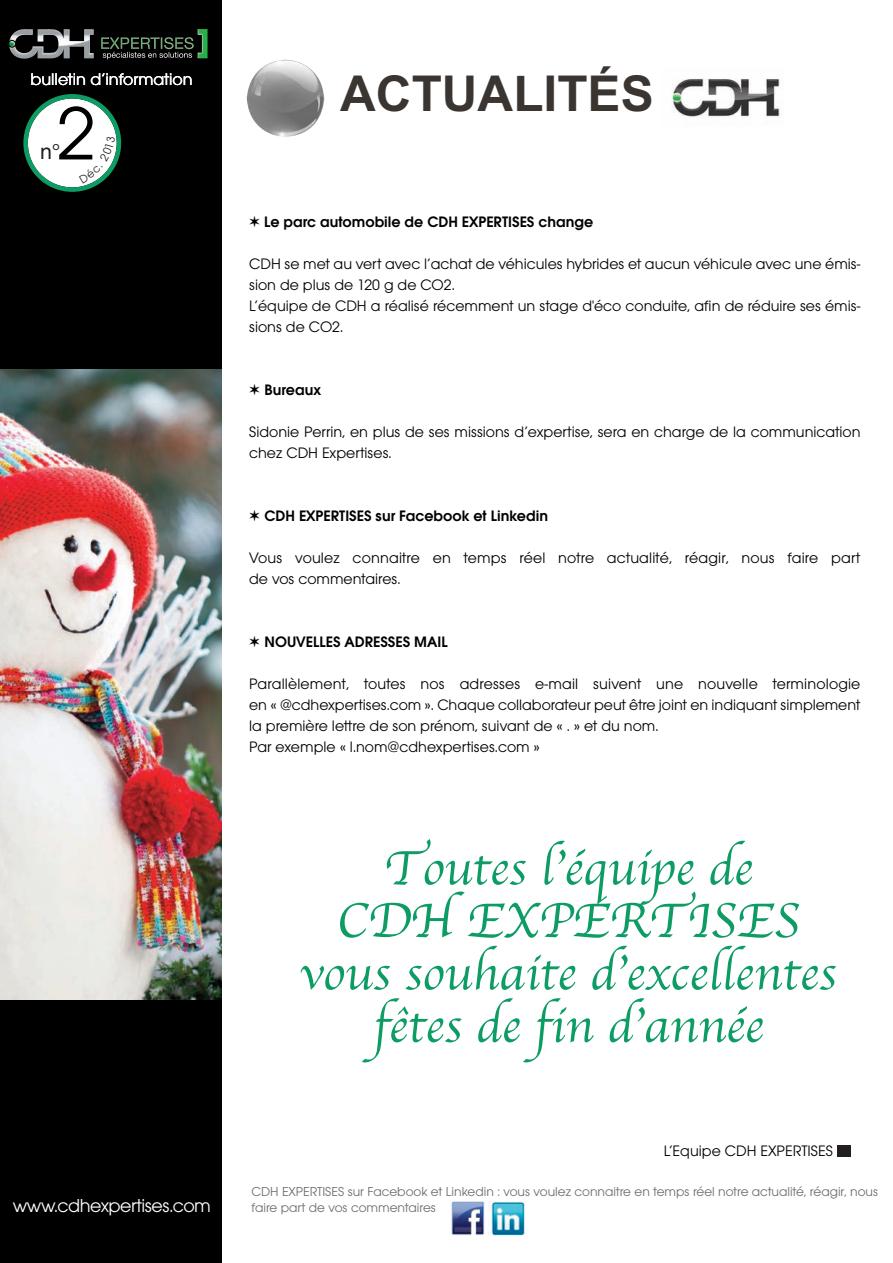
<style>
.page{position:relative;width:893px;height:1263px;background:#fff}
.page>*{position:absolute;margin:0;border:0;box-sizing:border-box;transform-origin:0 0}
.t1{font:78.3px "Avant Garde Gothic Itc T";color:#000}
.t2{font:50.25px/52.5px "Apple Chancery";color:#0d9c64;text-align:center}
.t3{font:700 49.5px "Arial";color:#3b3532}
.t4{font:21.45px "Helvetica";color:#231f20}
.t5{font:19.5px "Avant Garde Gothic Itc T";letter-spacing:-.025em;color:#fff}
.t6{font:17.55px "Avant Garde Gothic Itc T";color:#fff}
.t7{font:15.75px/21px "Avant Garde Gothic Itc T";color:#000}
.t8{font:600 15.75px "Avant Garde Gothic Itc T";color:#000}
.t9{font:13.5px "Avant Garde Gothic Itc T";color:#6c6d70}
</style>
<div class="page">
<img style="left:671px;top:78px;width:109px;height:41px">
<div style="left:0;top:0;width:221px;height:1263px;background:#000"></div>
<img style="left:9px;top:29px;width:199px;height:30px">
<img style="left:488px;top:1202px;width:37px;height:33px">
<img style="left:451px;top:1201px;width:34px;height:34px">
<div style="left:837px;top:1145px;width:13px;height:12px;background:#231f20"></div>
<img style="left:247px;top:60px;width:77px;height:77px">
<img style="left:0;top:369px;width:221px;height:631px">
<svg style="left:23px;top:94px;width:98px;height:98px"></svg>
<p class="t6" style="left:30px;top:68px;width:164px">bulletin d’information</p>
<h1 class="t1" style="left:57px;top:87px;width:41px">2</h1>
<h3 class="t4" style="left:40px;top:144px;width:22px">n°</h3>
<h3 class="t3" style="left:340px;top:65px;width:315px">ACTUALITÉS</h3>
<p class="t8" style="left:264px;top:212px;width:331px">Le parc automobile de CDH EXPERTISES change</p>
<p class="t7" style="left:249px;top:253px;width:613px">CDH se met au vert avec l’achat de véhicules hybrides et aucun véhicule avec une émis&shy;sion de plus de 120 g de CO2.<br>L’équipe de CDH a réalisé récemment un stage d'éco conduite, afin de réduire ses émis&shy;sions de CO2.</p>
<p class="t8" style="left:264px;top:380px;width:58px">Bureaux</p>
<p class="t7" style="left:249px;top:421px;width:613px">Sidonie Perrin, en plus de ses missions d’expertise, sera en charge de la communication chez CDH Expertises.</p>
<p class="t8" style="left:264px;top:506px;width:285px">CDH EXPERTISES sur Facebook et Linkedin</p>
<p class="t7" style="left:249px;top:547px;width:613px">Vous voulez connaitre en temps réel notre actualité, réagir, nous faire part de vos commentaires.</p>
<p class="t8" style="left:264px;top:632px;width:185px">NOUVELLES ADRESSES MAIL</p>
<p class="t7" style="left:249px;top:673px;width:613px">Parallèlement, toutes nos adresses e-mail suivent une nouvelle terminologie en « @cdhexpertises.com ». Chaque collaborateur peut être joint en indiquant simplement la première lettre de son prénom, suivant de « . » et du nom.<br>Par exemple « l.nom@cdhexpertises.com »</p>
<h2 class="t2" style="left:300px;top:841px;width:538px">Toutes l’équipe de<br>CDH EXPERTISES vous souhaite d’excellentes fêtes de fin d’année</h2>
<p class="t7" style="left:664px;top:1140px;width:171px">L’Equipe CDH EXPERTISES</p>
<p class="t9" style="left:252px;top:1183px;width:628px">CDH EXPERTISES sur Facebook et Linkedin : vous voulez connaitre en temps réel notre actualité, réagir, nous</p>
<p class="t5" style="left:13px;top:1194px;width:200px">www.cdhexpertises.com</p>
<p class="t9" style="left:252px;top:1199px;width:186px">faire part de vos commentaires</p>
</div>
